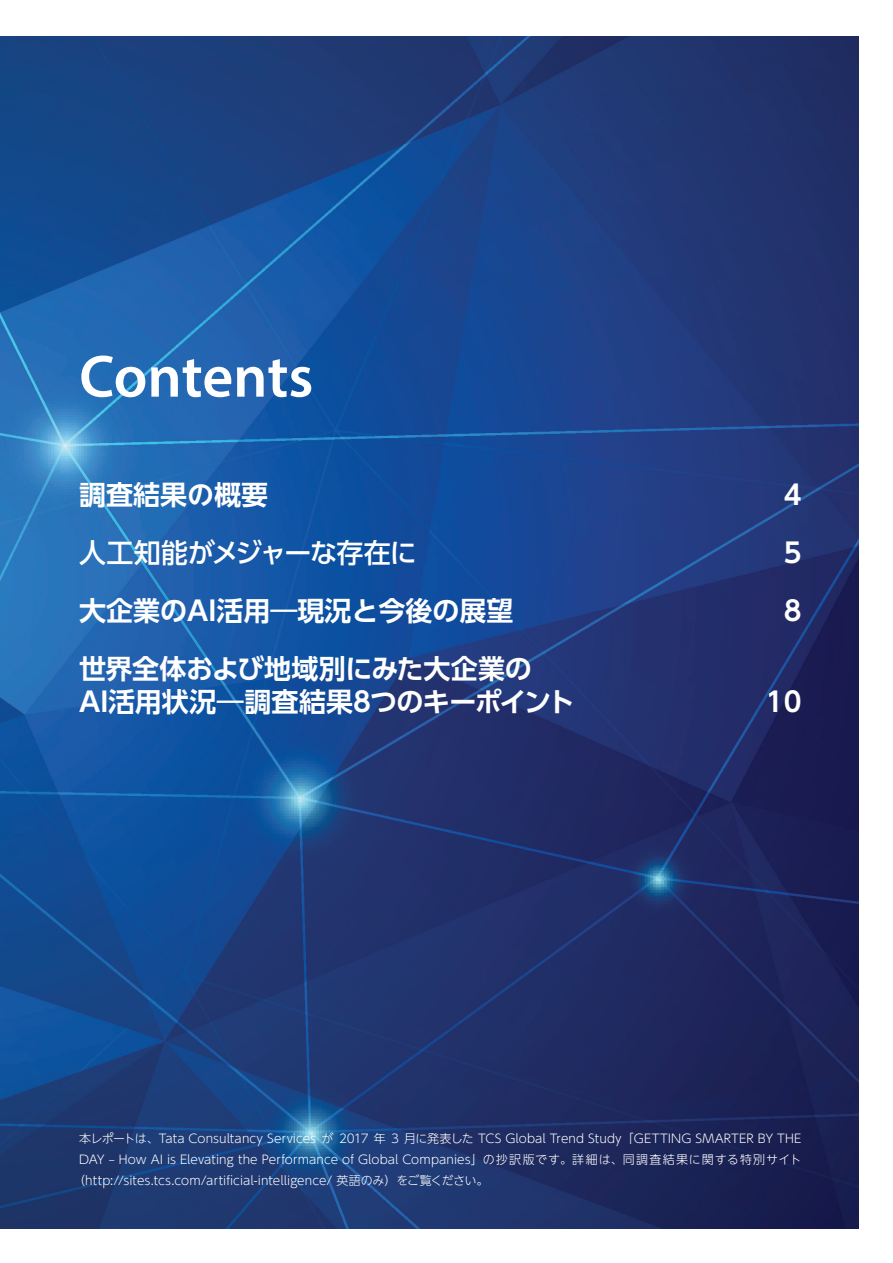
<style>
.page{position:relative;width:893px;height:1263px;background:#fff}
.page>*{position:absolute;margin:0;border:0;box-sizing:border-box;transform-origin:0 0}
.t1{font:600 60px "Myriad Pro";color:#fff}
.t2{font:700 27px/32.4px "UD Shin Go Pr 6 N De";color:#fff}
.t3{font:700 27px "UD Shin Go NT Pr 6 N De";color:#fff}
.t4{font:500 27px "UD Shin Go Pr 6 N";letter-spacing:-.03em;color:#fff}
.t5{font:300 12px "UD Shin Go NT Pr 6 N";letter-spacing:.005em;color:#fff}
</style>
<div class="page">
<img style="left:0;top:36px;width:859px;height:1193px">
<h1 class="t1" style="left:79px;top:338px;width:236px">Contents</h1>
<h2 class="t3" style="left:79px;top:473px;width:190px">調査結果の概要</h2>
<h2 class="t3" style="left:784px;top:473px;width:19px">4</h2>
<h2 class="t4" style="left:79px;top:531px;width:339px">人工知能がメジャーな存在に</h2>
<h2 class="t3" style="left:757px;top:531px;width:46px">　5</h2>
<h2 class="t2" style="left:79px;top:594px;width:436px">大企業のAI活用―現況と今後の展望</h2>
<h2 class="t3" style="left:784px;top:589px;width:19px">8</h2>
<h2 class="t2" style="left:79px;top:652px;width:497px">世界全体および地域別にみた大企業の<br>AI活用状況―調査結果8つのキーポイント</h2>
<h2 class="t3" style="left:766px;top:679px;width:37px">10</h2>
<p class="t5" style="left:79px;top:1129px;width:724px">本レポートは、Tata Consultancy Services が 2017 年 3 月に発表した TCS Global Trend Study「GETTING SMARTER BY THE</p>
<p class="t5" style="left:79px;top:1150px;width:724px">DAY ‒ How AI is Elevating the Performance of Global Companies」の抄訳版です。詳細は、同調査結果に関する特別サイト</p>
<p class="t5" style="left:73px;top:1171px;width:417px">（http://sites.tcs.com/artificial-intelligence/ 英語のみ）をご覧ください。</p>
</div>
